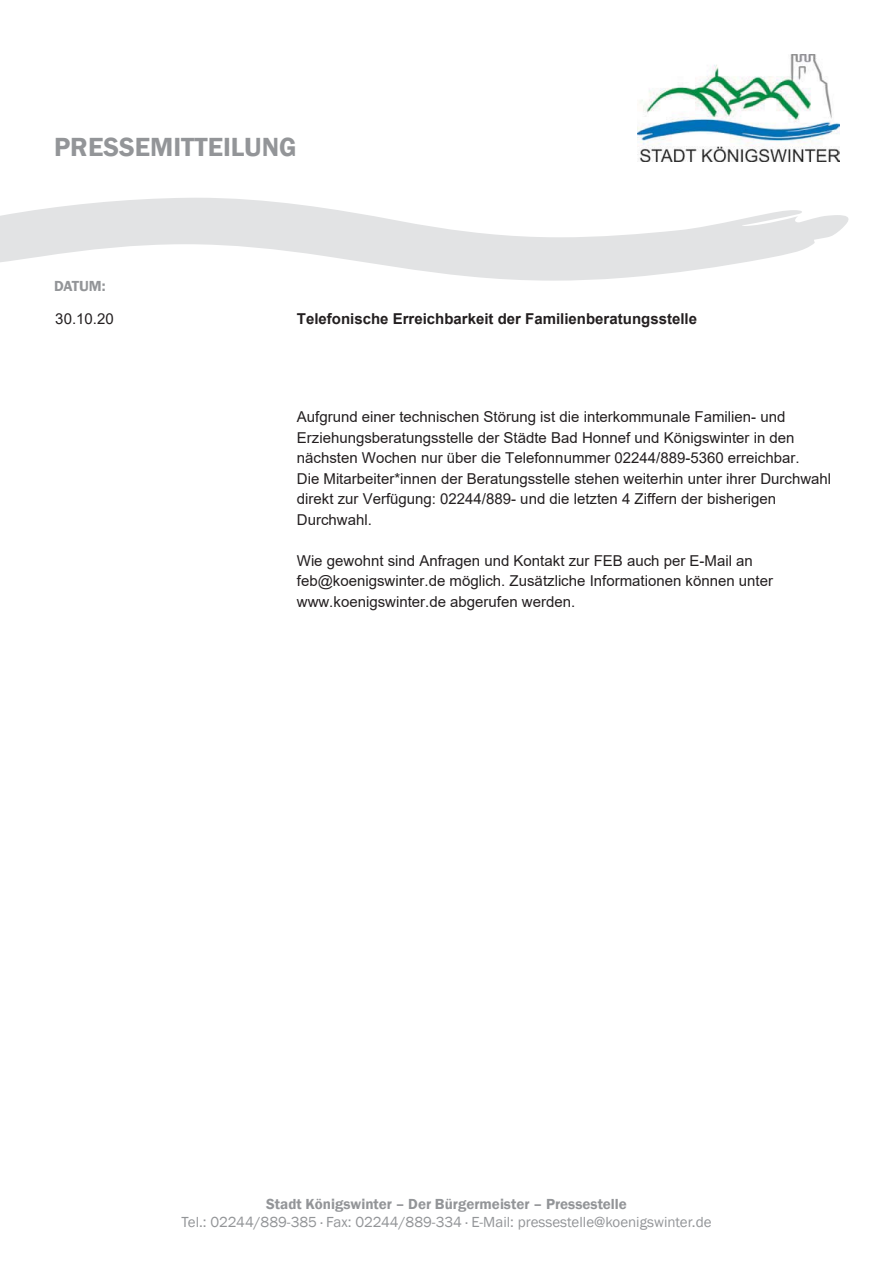
<style>
.page{position:relative;width:893px;height:1263px;background:#fff}
.page>*{position:absolute;margin:0;border:0;box-sizing:border-box;transform-origin:0 0}
.t1{font:600 27px "Franklin Gothic";color:#939598}
.t2{font:15px/20.4px "Arial";color:#231f20}
.t3{font:15px "Franklin Gothic";color:#939598}
.t4{font:600 15px "Franklin Gothic";color:#939598}
.t5{font:700 15px "Arial";color:#231f20}
</style>
<div class="page">
<img style="left:638px;top:54px;width:201px;height:108px">
<svg style="left:0;top:198px;width:849px;height:83px;fill:#e2e3e4"></svg>
<h1 class="t1" style="left:54px;top:131px;width:244px">PRESSEMITTEILUNG</h1>
<p class="t4" style="left:54px;top:278px;width:53px">DATUM:</p>
<p class="t2" style="left:55px;top:309px;width:60px">30.10.20</p>
<p class="t5" style="left:297px;top:310px;width:402px">Telefonische Erreichbarkeit der Familienberatungsstelle</p>
<p class="t2" style="left:297px;top:407px;width:536px">Aufgrund einer technischen Störung ist die interkommunale Familien- und Erziehungsberatungsstelle der Städte Bad Honnef und Königswinter in den nächsten Wochen nur über die Telefonnummer 02244/889-5360 erreichbar.<br>Die Mitarbeiter*innen der Beratungsstelle stehen weiterhin unter ihrer Durchwahl direkt zur Verfügung: 02244/889- und die letzten 4 Ziffern der bisherigen Durchwahl.</p>
<p class="t2" style="left:297px;top:550px;width:478px">Wie gewohnt sind Anfragen und Kontakt zur FEB auch per E-Mail an feb@koenigswinter.de möglich. Zusätzliche Informationen können unter www.koenigswinter.de abgerufen werden.</p>
<p class="t4" style="left:266px;top:1196px;width:362px">Stadt Königswinter – Der Bürgermeister – Pressestelle</p>
<p class="t3" style="left:182px;top:1214px;width:531px">Tel.: 02244/889-385 · Fax: 02244/889-334 · E-Mail: pressestelle@koenigswinter.de</p>
</div>
